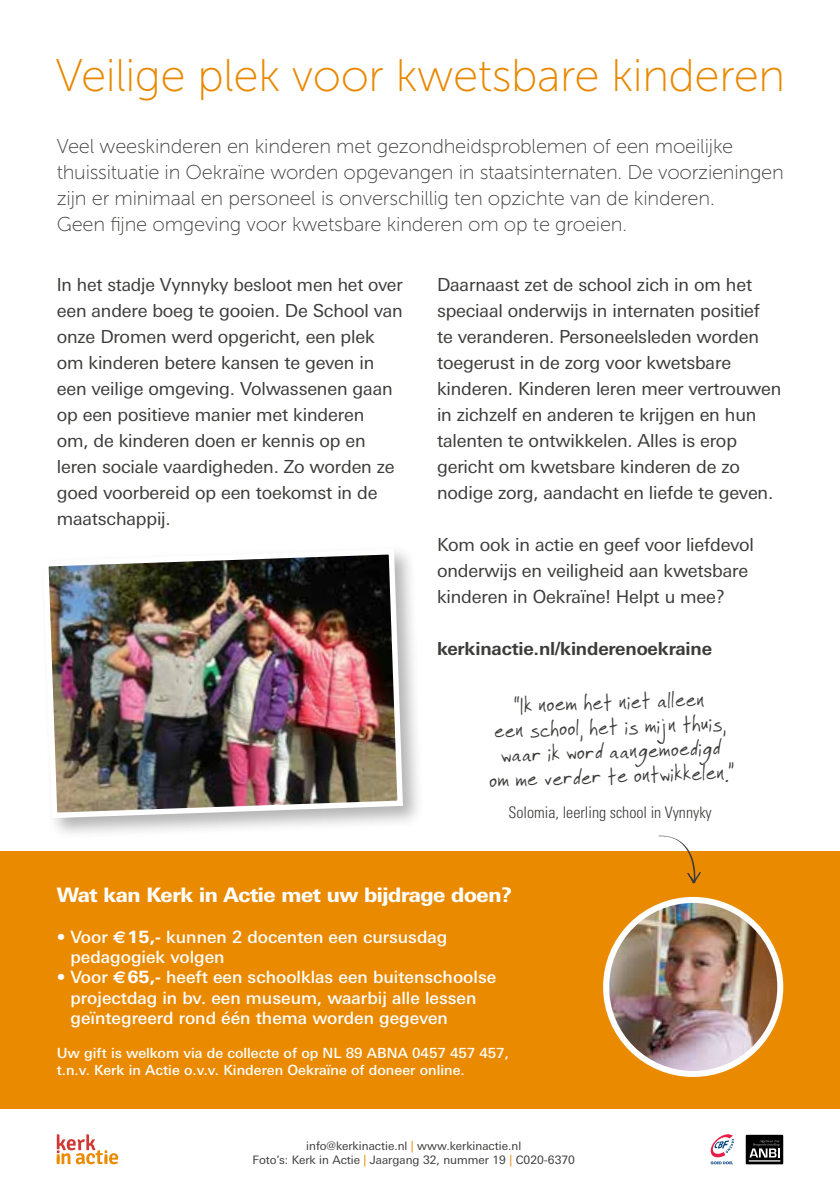
<style>
.page{position:relative;width:840px;height:1191px;background:#fff}
.page>*{position:absolute;margin:0;border:0;box-sizing:border-box;transform-origin:0 0}
.t1{font:45.6px "Museo Sans 100";letter-spacing:-.01em;color:#e98800}
.t2{font:23.2px/24.6px "Faraco Hand";color:#3c3c3b;text-align:center}
.t3{font:20px/26px "Museo Sans 100";letter-spacing:-.01em;color:#3c3c3b}
.t4{font:800 20px "Linotype Univers Basic";letter-spacing:-.02em;color:#fff}
.t5{font:18px/26px "Linotype Univers Basic";letter-spacing:-.01em;color:#3c3c3b}
.t6{font:700 18px "Linotype Univers Basic";letter-spacing:-.01em;color:#3c3c3b}
.t7{font:500 17px/20.4px "Linotype Univers Basic";color:#fff}
.t8{font:300 condensed 16px "Univers LT Std";color:#3c3c3b}
.t9{font:500 14px/16.8px "Linotype Univers Basic";color:#fff}
.t10{font:11.6px/14px "Linotype Univers Basic";color:#3c3c3b;text-align:center}
.s1{font-family:"Euro Sans";font-weight:700}
.s2{font-weight:800}
.s3{color:#e98800}
</style>
<div class="page">
<div style="left:0;top:852px;width:839px;height:257px;background:#ea8a00"></div>
<img style="left:609px;top:900px;width:169px;height:174px">
<div style="left:602px;top:897px;width:180px;height:180px;border:6px solid #fff;border-radius:50%"></div>
<div style="left:38px;top:544px;width:386px;height:296px;background:#000;opacity:.3"></div>
<img style="left:40px;top:546px;width:365px;height:275px">
<svg style="left:745px;top:1134px;width:38px;height:30px"></svg>
<hr style="left:748px;top:1160px;width:32px;height:1px;background:#fff">
<svg style="left:57px;top:1134px;width:61px;height:30px"></svg>
<svg style="left:710px;top:1134px;width:23px;height:30px"></svg>
<svg style="left:657px;top:835px;width:43px;height:48px"></svg>
<h1 class="t1" style="left:55px;top:51px;width:731px">Veilige plek voor kwetsbare kinderen</h1>
<p class="t3" style="left:57px;top:133px;width:728px">Veel weeskinderen en kinderen met gezondheidsproblemen of een moeilijke thuissituatie in Oekraïne worden opgevangen in staatsinternaten. De voorzieningen zijn er minimaal en personeel is onverschillig ten opzichte van de kinderen.<br>Geen fijne omgeving voor kwetsbare kinderen om op te groeien.</p>
<p class="t5" style="left:57px;top:272px;width:347px">In het stadje Vynnyky besloot men het over een andere boeg te gooien. De School van onze Dromen werd opgericht, een plek om kinderen betere kansen te geven in een veilige omgeving. Volwassenen gaan op een positieve manier met kinderen<br>om, de kinderen doen er kennis op en leren sociale vaardigheden. Zo worden ze goed voorbereid op een toekomst in de maatschappij.</p>
<p class="t5" style="left:437px;top:272px;width:346px">Daarnaast zet de school zich in om het speciaal onderwijs in internaten positief<br>te veranderen. Personeelsleden worden toegerust in de zorg voor kwetsbare kinderen. Kinderen leren meer vertrouwen in zichzelf en anderen te krijgen en hun talenten te ontwikkelen. Alles is erop gericht om kwetsbare kinderen de zo nodige zorg, aandacht en liefde te geven.</p>
<p class="t5" style="left:437px;top:532px;width:318px">Kom ook in actie en geef voor liefdevol onderwijs en veiligheid aan kwetsbare kinderen in Oekraïne! Helpt u mee?</p>
<p class="t6" style="left:437px;top:638px;width:276px">kerkinactie.nl/kinderenoekraine</p>
<p class="t2" style="left:486px;top:693px;width:247px;rotate:-2deg">“Ik noem het niet alleen<br>een school, het is mijn thuis, waar ik word aangemoedigd om me verder te ontwikkelen.”</p>
<p class="t8" style="left:508px;top:803px;width:205px">Solomia, leerling school in Vynnyky</p>
<p class="t4" style="left:57px;top:882px;width:456px">Wat kan Kerk in Actie met uw bijdrage doen?</p>
<p class="t7" style="left:70px;top:926px;width:378px;text-indent:-14px">• Voor <span class="s1">€</span><span class="s2">15,-</span> kunnen 2 docenten een cursusdag pedagogiek volgen</p>
<p class="t7" style="left:70px;top:967px;width:427px;text-indent:-14px">• Voor <span class="s1">€</span><span class="s2">65,-</span> heeft een schoolklas een buitenschoolse projectdag in bv. een museum, waarbij alle lessen geïntegreerd rond één thema worden gegeven</p>
<p class="t9" style="left:57px;top:1044px;width:453px">Uw gift is welkom via de collecte of op NL 89 ABNA 0457 457 457, t.n.v. Kerk in Actie o.v.v. Kinderen Oekraïne of doneer online.</p>
<p class="t10" style="left:252px;top:1139px;width:324px">info@kerkinactie.nl <span class="s3">|</span> www.kerkinactie.nl<br>Foto’s: Kerk in Actie <span class="s3">|</span> Jaargang 32, nummer 19 <span class="s3">|</span> C020-6370</p>
</div>
